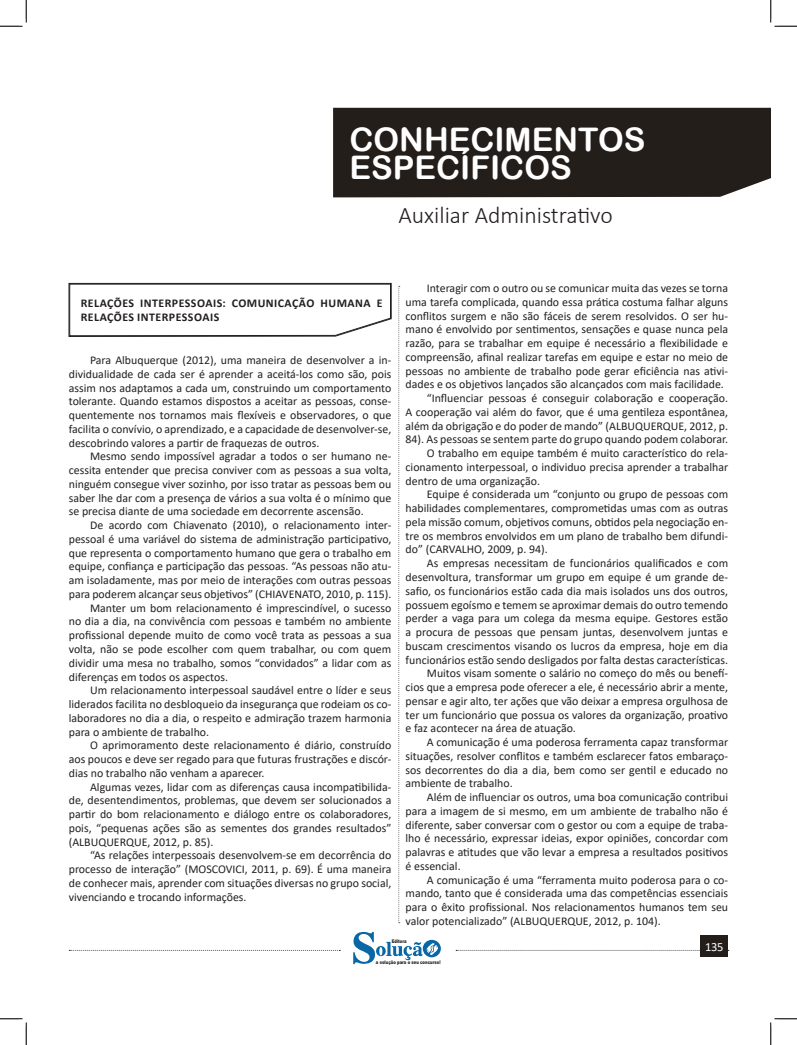
<style>
.page{position:relative;width:797px;height:1045px;background:#fff}
.page>*{position:absolute;margin:0;border:0;box-sizing:border-box;transform-origin:0 0}
.t1{font:32.5px/27.5px "Arial Rounded MT Bold";color:#fff}
.t2{font:300 23.75px "Calibri";color:#231f20}
.t3{font:12.5px "Calibri";color:#fff}
.No_Spacing{font:11.88px/13.8px "Calibri";color:#231f20;text-align:justify}
.CAIXINHAS{font:700 11.88px/13.8px "Calibri";letter-spacing:.04em;color:#231f20}
.t4{font:900 5px "Arial";color:#231f20;scale:.76 1}
</style>
<div class="page">
<svg style="left:398px;top:286px;width:2px;height:637px"></svg>
<svg style="left:69px;top:950px;width:271px;height:1px"></svg>
<svg style="left:456px;top:950px;width:273px;height:1px"></svg>
<div style="left:333px;top:108px;width:437px;height:89px;background:#241e1b"></div>
<div style="left:349px;top:128px;width:408px;height:51px;background:#241e1b"></div>
<div style="left:700px;top:935px;width:28px;height:22px;background:#241e1b"></div>
<svg style="left:353px;top:932px;width:88px;height:33px"></svg>
<svg style="left:69px;top:283px;width:322px;height:54px"></svg>
<svg style="left:0;top:0;width:27px;height:27px"></svg>
<svg style="left:0;top:1018px;width:27px;height:27px"></svg>
<svg style="left:770px;top:0;width:27px;height:27px"></svg>
<svg style="left:770px;top:1018px;width:27px;height:27px"></svg>
<h1 class="t1" style="left:349px;top:126px;width:297px">CONHECIMENTOS<br>ESPECÍFICOS</h1>
<h2 class="t2" style="left:398px;top:200px;width:216px">Auxiliar Administrativo</h2>
<p class="CAIXINHAS" style="left:81px;top:296px;width:303px">RELAÇÕES INTERPESSOAIS: COMUNICAÇÃO HUMANA E<br>RELAÇÕES INTERPESSOAIS</p>
<p class="No_Spacing" style="left:69px;top:353px;width:324px;text-indent:21px">Para Albuquerque (2012), uma maneira de desenvolver a in&shy;dividualidade de cada ser é aprender a aceitá-los como são, pois assim nos adaptamos a cada um, construindo um comportamento tolerante. Quando estamos dispostos a aceitar as pessoas, conse&shy;quentemente nos tornamos mais flexíveis e observadores, o que facilita o convívio, o aprendizado, e a capacidade de desenvolver-se, descobrindo valores a partir de fraquezas de outros.</p>
<p class="No_Spacing" style="left:69px;top:449px;width:324px;text-indent:21px">Mesmo sendo impossível agradar a todos o ser humano ne&shy;cessita entender que precisa conviver com as pessoas a sua volta, ninguém consegue viver sozinho, por isso tratar as pessoas bem ou saber lhe dar com a presença de vários a sua volta é o mínimo que se precisa diante de uma sociedade em decorrente ascensão.</p>
<p class="No_Spacing" style="left:69px;top:518px;width:324px;text-indent:21px">De acordo com Chiavenato (2010), o relacionamento inter&shy;pessoal é uma variável do sistema de administração participativo, que representa o comportamento humano que gera o trabalho em equipe, confiança e participação das pessoas. “As pessoas não atu&shy;am isoladamente, mas por meio de interações com outras pessoas para poderem alcançar seus objetivos” (CHIAVENATO, 2010, p. 115).</p>
<p class="No_Spacing" style="left:69px;top:600px;width:324px;text-indent:21px">Manter um bom relacionamento é imprescindível, o sucesso no dia a dia, na convivência com pessoas e também no ambiente profissional depende muito de como você trata as pessoas a sua volta, não se pode escolher com quem trabalhar, ou com quem dividir uma mesa no trabalho, somos “convidados” a lidar com as diferenças em todos os aspectos.</p>
<p class="No_Spacing" style="left:69px;top:683px;width:324px;text-indent:21px">Um relacionamento interpessoal saudável entre o líder e seus liderados facilita no desbloqueio da insegurança que rodeiam os co&shy;laboradores no dia a dia, o respeito e admiração trazem harmonia para o ambiente de trabalho.</p>
<p class="No_Spacing" style="left:69px;top:738px;width:324px;text-indent:21px">O aprimoramento deste relacionamento é diário, construído aos poucos e deve ser regado para que futuras frustrações e discór&shy;dias no trabalho não venham a aparecer.</p>
<p class="No_Spacing" style="left:69px;top:779px;width:324px;text-indent:21px">Algumas vezes, lidar com as diferenças causa incompatibilida&shy;de, desentendimentos, problemas, que devem ser solucionados a partir do bom relacionamento e diálogo entre os colaboradores, pois, “pequenas ações são as sementes dos grandes resultados” (ALBUQUERQUE, 2012, p. 85).</p>
<p class="No_Spacing" style="left:69px;top:848px;width:324px;text-indent:21px">“As relações interpessoais desenvolvem-se em decorrência do processo de interação” (MOSCOVICI, 2011, p. 69). É uma maneira de conhecer mais, aprender com situações diversas no grupo social, vivenciando e trocando informações.</p>
<p class="No_Spacing" style="left:405px;top:281px;width:324px;text-indent:21px">Interagir com o outro ou se comunicar muita das vezes se torna uma tarefa complicada, quando essa prática costuma falhar alguns conflitos surgem e não são fáceis de serem resolvidos. O ser hu&shy;mano é envolvido por sentimentos, sensações e quase nunca pela razão, para se trabalhar em equipe é necessário a flexibilidade e compreensão, afinal realizar tarefas em equipe e estar no meio de pessoas no ambiente de trabalho pode gerar eficiência nas ativi&shy;dades e os objetivos lançados são alcançados com mais facilidade.</p>
<p class="No_Spacing" style="left:405px;top:391px;width:324px;text-indent:21px">“Influenciar pessoas é conseguir colaboração e cooperação.<br>A cooperação vai além do favor, que é uma gentileza espontânea, além da obrigação e do poder de mando” (ALBUQUERQUE, 2012, p.<br>84). As pessoas se sentem parte do grupo quando podem colaborar.</p>
<p class="No_Spacing" style="left:405px;top:446px;width:324px;text-indent:21px">O trabalho em equipe também é muito característico do rela&shy;cionamento interpessoal, o individuo precisa aprender a trabalhar dentro de uma organização.</p>
<p class="No_Spacing" style="left:405px;top:487px;width:324px;text-indent:21px">Equipe é considerada um “conjunto ou grupo de pessoas com habilidades complementares, comprometidas umas com as outras pela missão comum, objetivos comuns, obtidos pela negociação en&shy;tre os membros envolvidos em um plano de trabalho bem difundi&shy;do” (CARVALHO, 2009, p. 94).</p>
<p class="No_Spacing" style="left:405px;top:556px;width:324px;text-indent:21px">As empresas necessitam de funcionários qualificados e com desenvoltura, transformar um grupo em equipe é um grande de&shy;safio, os funcionários estão cada dia mais isolados uns dos outros, possuem egoísmo e temem se aproximar demais do outro temendo perder a vaga para um colega da mesma equipe. Gestores estão a procura de pessoas que pensam juntas, desenvolvem juntas e buscam crescimentos visando os lucros da empresa, hoje em dia funcionários estão sendo desligados por falta destas características.</p>
<p class="No_Spacing" style="left:405px;top:666px;width:324px;text-indent:21px">Muitos visam somente o salário no começo do mês ou benefí&shy;cios que a empresa pode oferecer a ele, é necessário abrir a mente, pensar e agir alto, ter ações que vão deixar a empresa orgulhosa de ter um funcionário que possua os valores da organização, proativo e faz acontecer na área de atuação.</p>
<p class="No_Spacing" style="left:405px;top:735px;width:324px;text-indent:21px">A comunicação é uma poderosa ferramenta capaz transformar situações, resolver conflitos e também esclarecer fatos embaraço&shy;sos decorrentes do dia a dia, bem como ser gentil e educado no ambiente de trabalho.</p>
<p class="No_Spacing" style="left:405px;top:790px;width:324px;text-indent:21px">Além de influenciar os outros, uma boa comunicação contribui para a imagem de si mesmo, em um ambiente de trabalho não é diferente, saber conversar com o gestor ou com a equipe de traba&shy;lho é necessário, expressar ideias, expor opiniões, concordar com palavras e atitudes que vão levar a empresa a resultados positivos é essencial.</p>
<p class="No_Spacing" style="left:405px;top:872px;width:324px;text-indent:21px">A comunicação é uma “ferramenta muito poderosa para o co&shy;mando, tanto que é considerada uma das competências essenciais para o êxito profissional. Nos relacionamentos humanos tem seu valor potencializado” (ALBUQUERQUE, 2012, p. 104).</p>
<p class="t4" style="left:392px;top:938px;width:21px">Editora</p>
<p class="t4" style="left:376px;top:958px;width:86px">a solução para o seu concurso!</p>
<p class="t3" style="left:705px;top:938px;width:20px">135</p>
</div>
